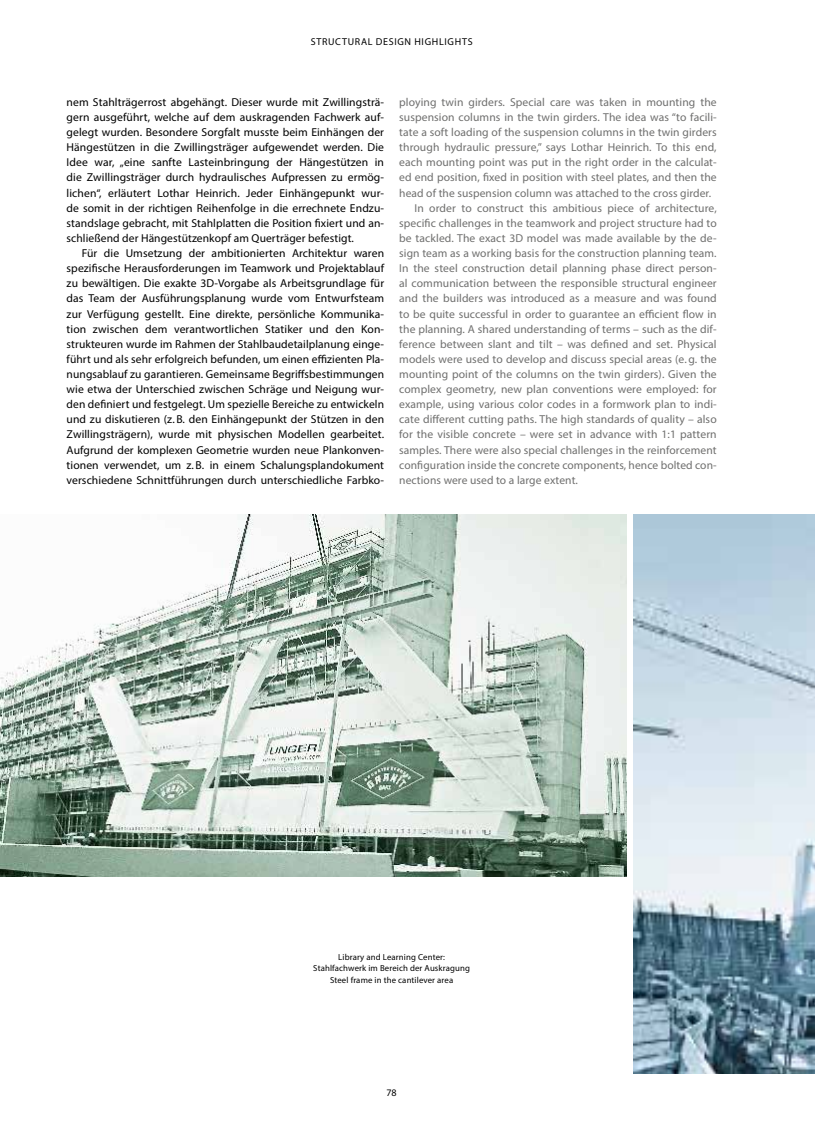
<style>
.page{position:relative;width:815px;height:1134px;background:#fff}
.page>*{position:absolute;margin:0;border:0;box-sizing:border-box;transform-origin:0 0}
.t1{font:11.5px/15.1px "Myriad Pro";letter-spacing:.01em;color:#000;text-align:justify}
.t2{font:11.5px "Myriad Pro";letter-spacing:.01em;color:#6f6f6e}
.t3{font:10px "Myriad Pro";letter-spacing:.07em;color:#000}
.t4{font:8.75px/11.4px "Myriad Pro";letter-spacing:.015em;color:#000;text-align:center}
</style>
<div class="page">
<img style="left:0;top:514px;width:626px;height:363px">
<img style="left:634px;top:514px;width:181px;height:559px">
<p class="t3" style="left:311px;top:36px;width:13px">Structural</p>
<p class="t3" style="left:376px;top:36px;width:14px">Design</p>
<p class="t3" style="left:414px;top:36px;width:14px">Highlights</p>
<p class="t1" style="left:67px;top:94px;width:319px">nem Stahlträgerrost abgehängt. Dieser wurde mit Zwillingsträ&shy;gern ausgeführt, welche auf dem auskragenden Fachwerk auf&shy;gelegt wurden. Besondere Sorgfalt musste beim Einhängen der Hängestützen in die Zwillingsträger aufgewendet werden. Die Idee war, „eine sanfte Lasteinbringung der Hängestützen in die Zwillingsträger durch hydraulisches Aufpressen zu ermög&shy;lichen“, erläutert Lothar Heinrich. Jeder Einhängepunkt wur&shy;de somit in der richtigen Reihenfolge in die errechnete Endzu&shy;standslage gebracht, mit Stahlplatten die Position fixiert und an&shy;schließend der Hängestützenkopf am Querträger befestigt.</p>
<p class="t1" style="left:67px;top:245px;width:319px;text-indent:15px">Für die Umsetzung der ambitionierten Architektur waren spezifische Herausforderungen im Teamwork und Projektablauf zu bewältigen. Die exakte 3D-Vorgabe als Arbeitsgrundlage für das Team der Ausführungsplanung wurde vom Entwurfsteam zur Verfügung gestellt. Eine direkte, persönliche Kommunika&shy;tion zwischen dem verantwortlichen Statiker und den Kon&shy;strukteuren wurde im Rahmen der Stahlbaudetailplanung einge&shy;führt und als sehr erfolgreich befunden, um einen effizienten Pla&shy;nungsablauf zu garantieren. Gemeinsame Begriffsbestimmungen wie etwa der Unterschied zwischen Schräge und Neigung wur&shy;den definiert und festgelegt. Um spezielle Bereiche zu entwickeln und zu diskutieren (z. B. den Einhängepunkt der Stützen in den Zwillingsträgern), wurde mit physischen Modellen gearbeitet.<br>Aufgrund der komplexen Geometrie wurden neue Plankonven&shy;tionen verwendet, um z. B. in einem Schalungsplandokument verschiedene Schnittführungen durch unterschiedliche Farbko-</p>
<p class="t2" style="left:399px;top:95px;width:319px">ploying twin girders. Special care was taken in mounting the</p>
<p class="t2" style="left:399px;top:110px;width:319px">suspension columns in the twin girders. The idea was “to facili-</p>
<p class="t2" style="left:399px;top:125px;width:319px">tate a soft loading of the suspension columns in the twin girders</p>
<p class="t2" style="left:399px;top:140px;width:319px">through hydraulic pressure,” says Lothar Heinrich. To this end,</p>
<p class="t2" style="left:399px;top:155px;width:319px">each mounting point was put in the right order in the calculat-</p>
<p class="t2" style="left:399px;top:170px;width:319px">ed end position, fixed in position with steel plates, and then the</p>
<p class="t2" style="left:399px;top:186px;width:314px">head of the suspension column was attached to the cross girder.</p>
<p class="t2" style="left:414px;top:201px;width:304px">In order to construct this ambitious piece of architecture,</p>
<p class="t2" style="left:399px;top:216px;width:319px">specific challenges in the teamwork and project structure had to</p>
<p class="t2" style="left:399px;top:231px;width:319px">be tackled. The exact 3D model was made available by the de-</p>
<p class="t2" style="left:399px;top:246px;width:319px">sign team as a working basis for the construction planning team.</p>
<p class="t2" style="left:399px;top:261px;width:319px">In the steel construction detail planning phase direct person-</p>
<p class="t2" style="left:399px;top:276px;width:319px">al communication between the responsible structural engineer</p>
<p class="t2" style="left:399px;top:291px;width:319px">and the builders was introduced as a measure and was found</p>
<p class="t2" style="left:399px;top:307px;width:319px">to be quite successful in order to guarantee an efficient flow in</p>
<p class="t2" style="left:399px;top:322px;width:319px">the planning. A shared understanding of terms – such as the dif-</p>
<p class="t2" style="left:399px;top:337px;width:319px">ference between slant and tilt – was defined and set. Physical</p>
<p class="t2" style="left:399px;top:352px;width:319px">models were used to develop and discuss special areas (e. g. the</p>
<p class="t2" style="left:399px;top:367px;width:319px">mounting point of the columns on the twin girders). Given the</p>
<p class="t2" style="left:399px;top:382px;width:319px">complex geometry, new plan conventions were employed: for</p>
<p class="t2" style="left:399px;top:397px;width:319px">example, using various color codes in a formwork plan to indi-</p>
<p class="t2" style="left:399px;top:412px;width:319px">cate different cutting paths. The high standards of quality – also</p>
<p class="t2" style="left:399px;top:427px;width:319px">for the visible concrete – were set in advance with 1:1 pattern</p>
<p class="t2" style="left:399px;top:443px;width:319px">samples. There were also special challenges in the reinforcement</p>
<p class="t2" style="left:399px;top:458px;width:319px">configuration inside the concrete components, hence bolted con-</p>
<p class="t2" style="left:399px;top:473px;width:180px">nections were used to a large extent.</p>
<p class="t4" style="left:313px;top:951px;width:158px">Library and Learning Center:<br>Stahlfachwerk im Bereich der Auskragung<br>Steel frame in the cantilever area</p>
<p class="t3" style="left:387px;top:1087px;width:12px">78</p>
</div>
